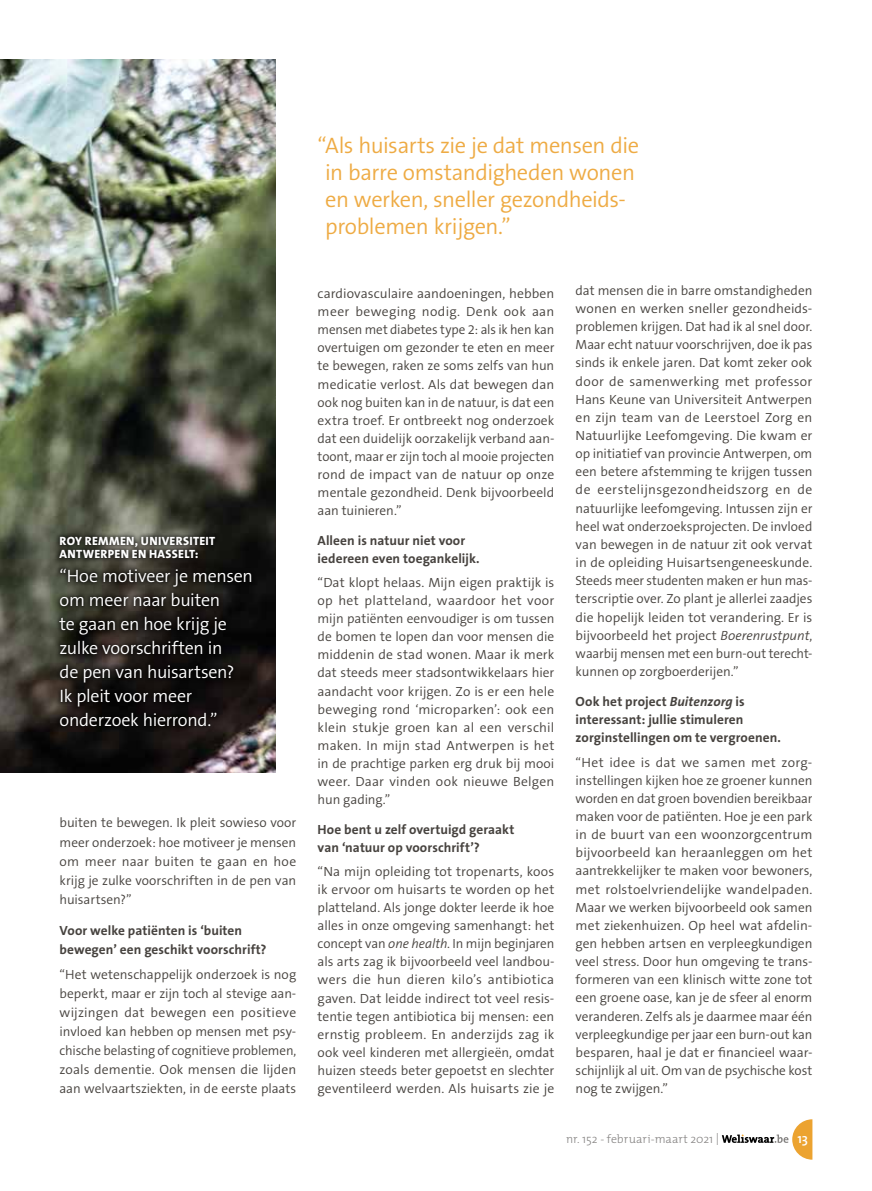
<style>
.page{position:relative;width:872px;height:1191px;background:#fff}
.page>*{position:absolute;margin:0;border:0;box-sizing:border-box;transform-origin:0 0}
.t1{font:300 22.5px/27px "The Sans B W4";letter-spacing:-.02em;color:#eeab44}
.t2{font:300 18px/24px "The Sans B W4";letter-spacing:-.015em;color:#fff}
.t3{font:600 13.5px "The Mix";color:#fff}
.t4{font:300 13.35px/18.1px "The Sans B W4";color:#47433f;text-align:justify}
.t5{font:700 13.35px/18px "The Sans B W7";letter-spacing:.005em;color:#47433f}
.t6{font:800 12px/13.5px "The Sans B W8";letter-spacing:.03em;color:#fff}
.t7{font:300 12px "The Mix";letter-spacing:.005em;color:#868483}
.s1{font-style:italic}
</style>
<div class="page">
<img style="left:0;top:60px;width:275px;height:712px">
<div style="left:54px;top:531px;width:203px;height:200px;background:#000;opacity:.67"></div>
<svg style="left:722px;top:1119px;width:90px;height:40px"></svg>
<p class="t6" style="left:60px;top:534px;width:157px">ROY REMMEN, UNIVERSITEIT<br>ANTWERPEN EN HASSELT:</p>
<h2 class="t2" style="left:60px;top:564px;width:195px">“Hoe motiveer je mensen om meer naar buiten<br>te gaan en hoe krijg je zulke voorschriften in<br>de pen van huisartsen?<br>Ik pleit voor meer onderzoek hierrond.”</h2>
<p class="t4" style="left:60px;top:813px;width:238px;line-height:19px">buiten te bewegen. Ik pleit sowieso voor meer onderzoek: hoe motiveer je mensen om meer naar buiten te gaan en hoe krijg je zulke voorschriften in de pen van huisartsen?”</p>
<p class="t5" style="left:60px;top:920px;width:208px;line-height:19px">Voor welke patiënten is ‘buiten bewegen’ een geschikt voorschrift?</p>
<p class="t4" style="left:60px;top:965px;width:238px;line-height:19px">“Het wetenschappelijk onderzoek is nog beperkt, maar er zijn toch al stevige aan&shy;wijzingen dat bewegen een positieve invloed kan hebben op mensen met psy&shy;chische belasting of cognitieve problemen, zoals dementie. Ook mensen die lijden aan welvaartsziekten, in de eerste plaats</p>
<h1 class="t1" style="left:325px;top:132px;width:315px;text-indent:-8px">“Als huisarts zie je dat mensen die in barre omstandigheden wonen en werken, sneller gezondheids&shy;problemen krijgen.”</h1>
<p class="t4" style="left:317px;top:285px;width:238px">cardiovasculaire aandoeningen, hebben meer beweging nodig. Denk ook aan mensen met diabetes type 2: als ik hen kan overtuigen om gezonder te eten en meer te bewegen, raken ze soms zelfs van hun medicatie verlost. Als dat bewegen dan ook nog buiten kan in de natuur, is dat een extra troef. Er ontbreekt nog onderzoek dat een duidelijk oorzakelijk verband aan&shy;toont, maar er zijn toch al mooie projecten rond de impact van de natuur op onze mentale gezondheid. Denk bijvoorbeeld aan tuinieren.”</p>
<p class="t5" style="left:317px;top:531px;width:164px">Alleen is natuur niet voor iedereen even toegankelijk.</p>
<p class="t4" style="left:317px;top:574px;width:238px">“Dat klopt helaas. Mijn eigen praktijk is op het platteland, waardoor het voor mijn patiënten eenvoudiger is om tussen de bomen te lopen dan voor mensen die middenin de stad wonen. Maar ik merk dat steeds meer stadsontwikkelaars hier aandacht voor krijgen. Zo is er een hele beweging rond ‘microparken’: ook een klein stukje groen kan al een verschil maken. In mijn stad Antwerpen is het in de prachtige parken erg druk bij mooi weer. Daar vinden ook nieuwe Belgen hun gading.”</p>
<p class="t5" style="left:317px;top:820px;width:198px">Hoe bent u zelf overtuigd geraakt van ‘natuur op voorschrift’?</p>
<p class="t4" style="left:317px;top:862px;width:238px">“Na mijn opleiding tot tropenarts, koos ik ervoor om huisarts te worden op het platteland. Als jonge dokter leerde ik hoe alles in onze omgeving samenhangt: het concept van <span class="s1">one health</span>. In mijn beginjaren als arts zag ik bijvoorbeeld veel landbou&shy;wers die hun dieren kilo’s antibiotica gaven. Dat leidde indirect tot veel resis&shy;tentie tegen antibiotica bij mensen: een ernstig probleem. En anderzijds zag ik ook veel kinderen met allergieën, omdat huizen steeds beter gepoetst en slechter geventileerd werden. Als huisarts zie je</p>
<p class="t4" style="left:575px;top:281px;width:238px">dat mensen die in barre omstandigheden wonen en werken sneller gezondheids&shy;problemen krijgen. Dat had ik al snel door.<br>Maar echt natuur voorschrijven, doe ik pas sinds ik enkele jaren. Dat komt zeker ook door de samenwerking met professor Hans Keune van Universiteit Antwerpen en zijn team van de Leerstoel Zorg en Natuurlijke Leefomgeving. Die kwam er op initiatief van provincie Antwerpen, om een betere afstemming te krijgen tussen de eerstelijnsgezondheidszorg en de natuurlijke leefomgeving. Intussen zijn er heel wat onderzoeksprojecten. De invloed van bewegen in de natuur zit ook vervat in de opleiding Huisartsengeneeskunde.<br>Steeds meer studenten maken er hun mas&shy;terscriptie over. Zo plant je allerlei zaadjes die hopelijk leiden tot verandering. Er is bijvoorbeeld het project <span class="s1">Boerenrustpunt</span>, waarbij mensen met een burn-out terecht&shy;kunnen op zorgboerderijen.”</p>
<p class="t5" style="left:575px;top:692px;width:207px">Ook het project <span class="s1">Buitenzorg</span> is interessant: jullie stimuleren zorginstellingen om te vergroenen.</p>
<p class="t4" style="left:575px;top:753px;width:238px">“Het idee is dat we samen met zorg&shy;instellingen kijken hoe ze groener kunnen worden en dat groen bovendien bereikbaar maken voor de patiënten. Hoe je een park in de buurt van een woonzorgcentrum bijvoorbeeld kan heraanleggen om het aantrekkelijker te maken voor bewoners, met rolstoelvriendelijke wandelpaden.<br>Maar we werken bijvoorbeeld ook samen met ziekenhuizen. Op heel wat afdelin&shy;gen hebben artsen en verpleegkundigen veel stress. Door hun omgeving te trans&shy;formeren van een klinisch witte zone tot een groene oase, kan je de sfeer al enorm veranderen. Zelfs als je daarmee maar één verpleegkundige per jaar een burn-out kan besparen, haal je dat er financieel waar&shy;schijnlijk al uit. Om van de psychische kost nog te zwijgen.”</p>
<p class="t7" style="left:566px;top:1129px;width:155px">nr. 152 - februari-maart 2021 |</p>
<p class="t3" style="left:797px;top:1127px;width:12px">13</p>
</div>
